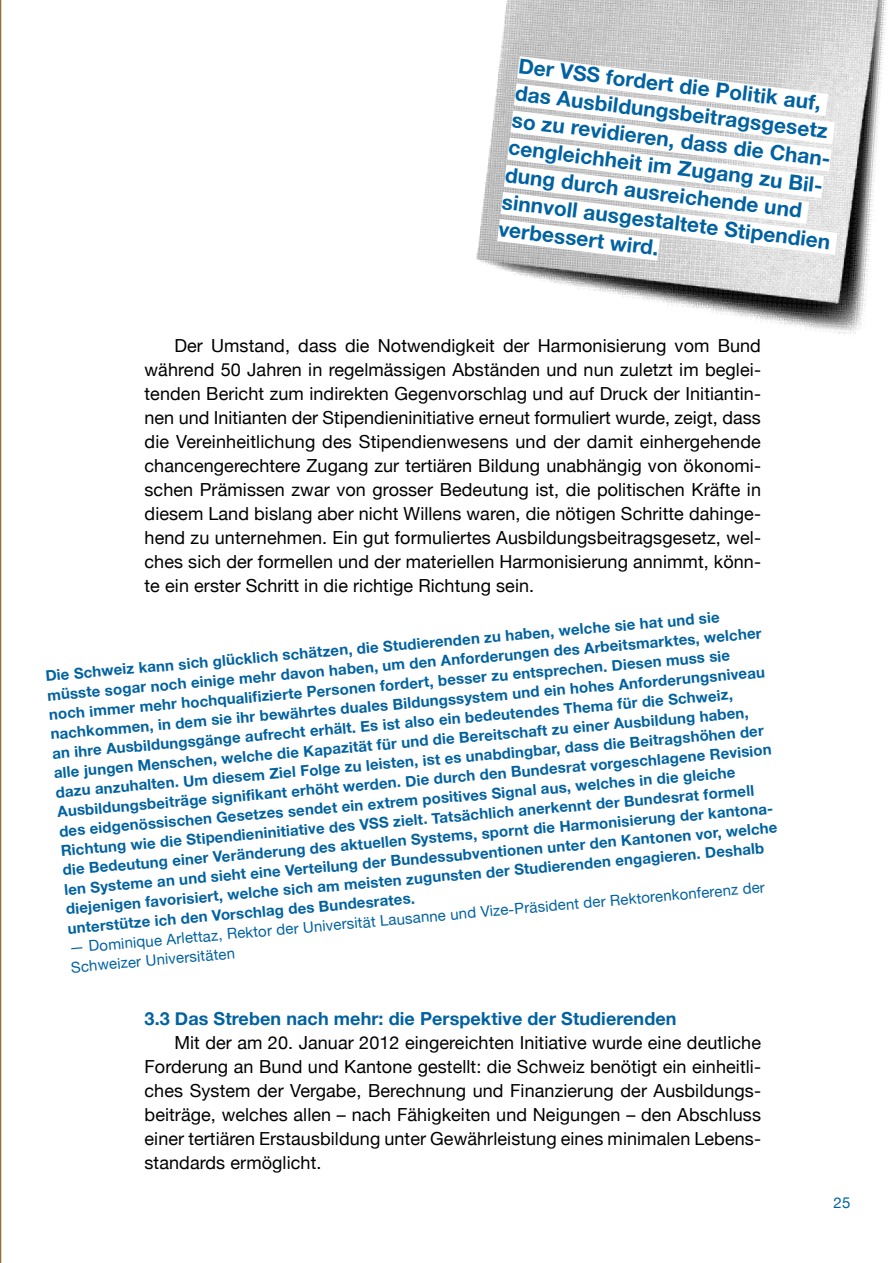
<style>
.page{position:relative;width:893px;height:1263px;background:#fff}
.page>*{position:absolute;margin:0;border:0;box-sizing:border-box;transform-origin:0 0}
.t1{font:700 20.85px/27.3px "Helvetica Neue";color:#0062a1}
.t2{font:18px/24px "Helvetica Neue";letter-spacing:.005em;color:#000;text-align:justify}
.t3{font:700 18px "Helvetica Neue";letter-spacing:.005em;color:#0062a1}
.t4{font:700 15px/19.5px "Helvetica Neue";color:#0062a1}
.t5{font:15px/19.5px "Helvetica Neue";color:#0062a1}
</style>
<div class="page">
<hr style="left:0;top:0;width:1px;height:1263px;background:#774908">
<img style="left:502px;top:0;width:385px;height:335px">
<svg style="left:476px;top:42px;width:385px;height:232px"></svg>
<h1 class="t1" style="left:520px;top:52px;width:335px;rotate:7deg">Der VSS fordert die Politik auf, das Ausbildungsbeitragsgesetz so zu revidieren, dass die Chan&shy;cengleichheit im Zugang zu Bil&shy;dung durch ausreichende und sinnvoll ausgestaltete Stipendien verbessert wird.</h1>
<p class="t2" style="left:145px;top:334px;width:618px;text-indent:30px">Der Umstand, dass die Notwendigkeit der Harmonisierung vom Bund während 50 Jahren in regelmässigen Abständen und nun zuletzt im beglei&shy;tenden Bericht zum indirekten Gegenvorschlag und auf Druck der Initiantin&shy;nen und Initianten der Stipendieninitiative erneut formuliert wurde, zeigt, dass die Vereinheitlichung des Stipendienwesens und der damit einhergehende chancengerechtere Zugang zur tertiären Bildung unabhängig von ökonomi&shy;schen Prämissen zwar von grosser Bedeutung ist, die politischen Kräfte in diesem Land bislang aber nicht Willens waren, die nötigen Schritte dahinge&shy;hend zu unternehmen. Ein gut formuliertes Ausbildungsbeitragsgesetz, wel&shy;ches sich der formellen und der materiellen Harmonisierung annimmt, könn&shy;te ein erster Schritt in die richtige Richtung sein.</p>
<p class="t4" style="left:45px;top:666px;width:724px;rotate:-5deg">Die Schweiz kann sich glücklich schätzen, die Studierenden zu haben, welche sie hat und sie müsste sogar noch einige mehr davon haben, um den Anforderungen des Arbeitsmarktes, welcher noch immer mehr hochqualifizierte Personen fordert, besser zu entsprechen. Diesen muss sie nachkommen, in dem sie ihr bewährtes duales Bildungssystem und ein hohes Anforderungsniveau an ihre Ausbildungsgänge aufrecht erhält. Es ist also ein bedeutendes Thema für die Schweiz,<br>alle jungen Menschen, welche die Kapazität für und die Bereitschaft zu einer Ausbildung haben, dazu anzuhalten. Um diesem Ziel Folge zu leisten, ist es unabdingbar, dass die Beitragshöhen der Ausbildungsbeiträge signifikant erhöht werden. Die durch den Bundesrat vorgeschlagene Revision des eidgenössischen Gesetzes sendet ein extrem positives Signal aus, welches in die gleiche Richtung wie die Stipendieninitiative des VSS zielt. Tatsächlich anerkennt der Bundesrat formell<br>die Bedeutung einer Veränderung des aktuellen Systems, spornt die Harmonisierung der kantona&shy;len Systeme an und sieht eine Verteilung der Bundessubventionen unter den Kantonen vor, welche diejenigen favorisiert, welche sich am meisten zugunsten der Studierenden engagieren. Deshalb unterstütze ich den Vorschlag des Bundesrates.</p>
<p class="t5" style="left:69px;top:938px;width:699px;rotate:-5deg">— Dominique Arlettaz, Rektor der Universität Lausanne und Vize-Präsident der Rektorenkonferenz der<br>Schweizer Universitäten</p>
<p class="t3" style="left:145px;top:1007px;width:533px">3.3 Das Streben nach mehr: die Perspektive der Studierenden</p>
<p class="t2" style="left:145px;top:1030px;width:618px;text-indent:30px">Mit der am 20. Januar 2012 eingereichten Initiative wurde eine deutliche Forderung an Bund und Kantone gestellt: die Schweiz benötigt ein einheitli&shy;ches System der Vergabe, Berechnung und Finanzierung der Ausbildungs&shy;beiträge, welches allen – nach Fähigkeiten und Neigungen – den Abschluss einer tertiären Erstausbildung unter Gewährleistung eines minimalen Lebens&shy;standards ermöglicht.</p>
<p class="t5" style="left:834px;top:1192px;width:18px">25</p>
</div>
